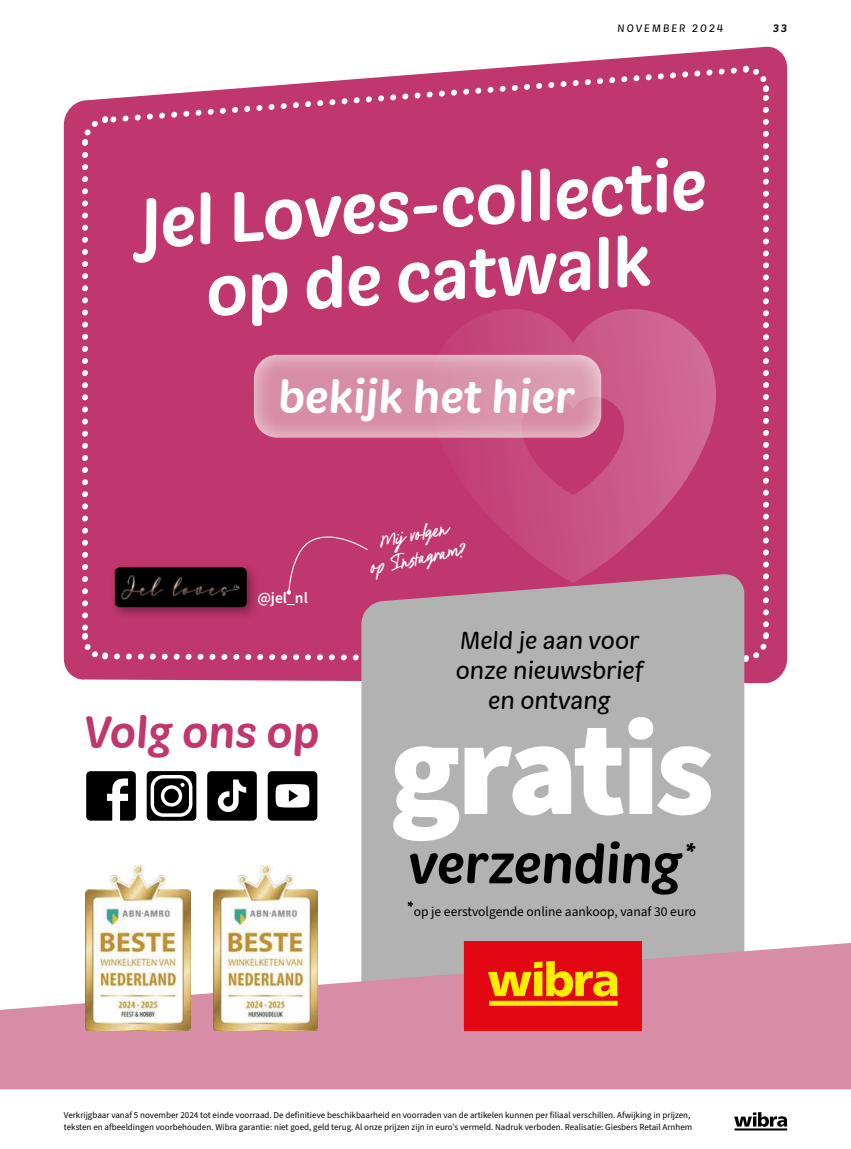
<style>
.page{position:relative;width:851px;height:1149px;background:#fff}
.page>*{position:absolute;margin:0;border:0;box-sizing:border-box;transform-origin:0 0}
.t1{font:900 132px "Source Sans Pro";letter-spacing:-.035em;color:#fff}
.t2{font:500 70.35px/72.2px "Market";color:#fff;text-align:center}
.t3{font:500 54.3px "Market";letter-spacing:-.015em;color:#000}
.t4{font:500 45.15px "Market";color:#fff}
.t5{font:500 44.1px "Market";color:#c0376d}
.t6{font:24px/30px "Market";color:#000;text-align:center}
.t7{font:24px/24px "Des Montilles";color:#fff;text-align:center}
.t8{font:600 15.6px "Source Sans Pro";color:#fff}
.t9{font:13.5px "Source Sans Pro";color:#000}
.t10{font:10.5px "Market";letter-spacing:.2em;color:#000}
.t11{font:500 10.5px "Market";color:#000}
.t12{font:9px/12px "Source Sans Pro";color:#000}
</style>
<div class="page">
<hr style="left:734px;top:1127px;width:53px;height:3px;background:#000">
<svg style="left:734px;top:1112px;width:53px;height:14px"></svg>
<div style="left:64px;top:46px;width:723px;height:637px;background:#c0376d"></div>
<svg style="left:110px;top:600px;width:636px;height:114px"></svg>
<svg style="left:105px;top:64px;width:634px;height:62px"></svg>
<svg style="left:745px;top:633px;width:27px;height:31px"></svg>
<svg style="left:743px;top:61px;width:28px;height:563px;background:#c54779"></svg>
<svg style="left:78px;top:115px;width:28px;height:31px"></svg>
<svg style="left:79px;top:155px;width:28px;height:510px;background:#c54779"></svg>
<div style="left:361px;top:573px;width:383px;height:369px;background:#b2b2b2"></div>
<svg style="left:242px;top:353px;width:160px;height:87px;background:#d688a3"></svg>
<svg style="left:402px;top:281px;width:317px;height:314px;background:#c75682"></svg>
<svg style="left:0;top:942px;width:850px;height:146px;background:#d89aad"></svg>
<img style="left:213px;top:865px;width:105px;height:165px">
<img style="left:86px;top:865px;width:104px;height:165px">
<svg style="left:686px;top:842px;width:9px;height:9px"></svg>
<svg style="left:407px;top:901px;width:6px;height:5px"></svg>
<div style="left:464px;top:940px;width:177px;height:89px;background:#e30613"></div>
<div style="left:489px;top:1000px;width:128px;height:5px;background:#fe0"></div>
<svg style="left:488px;top:960px;width:129px;height:36px"></svg>
<div style="left:110px;top:562px;width:150px;height:58px;background:#000;opacity:.35"></div>
<img style="left:115px;top:567px;width:132px;height:40px">
<div style="left:286px;top:526px;width:82px;height:68px;background:#c0376d"></div>
<svg style="left:86px;top:771px;width:50px;height:49px"></svg>
<svg style="left:207px;top:771px;width:50px;height:49px;background:#2b2b2b"></svg>
<svg style="left:268px;top:771px;width:49px;height:49px"></svg>
<svg style="left:147px;top:770px;width:49px;height:50px"></svg>
<svg style="left:151px;top:774px;width:41px;height:42px"></svg>
<p class="t10" style="left:617px;top:22px;width:107px">NOVEMBER 2024</p>
<p class="t11" style="left:773px;top:24px;width:15px">33</p>
<h2 class="t2" style="left:137px;top:192px;width:569px;rotate:-4deg">Jel Loves-collectie op de catwalk</h2>
<h3 class="t4" style="left:278px;top:378px;width:298px">bekijk het hier</h3>
<h3 class="t8" style="left:257px;top:591px;width:52px">@jel_nl</h3>
<h3 class="t5" style="left:84px;top:712px;width:237px">Volg ons op</h3>
<h3 class="t7" style="left:364px;top:532px;width:99px;rotate:-11deg">Mij volgen<br>op Instagram?</h3>
<h3 class="t6" style="left:456px;top:626px;width:189px">Meld je aan voor onze nieuwsbrief en ontvang</h3>
<h1 class="t1" style="left:389px;top:716px;width:326px">gratis</h1>
<h3 class="t3" style="left:407px;top:840px;width:276px">verzending</h3>
<h3 class="t9" style="left:413px;top:905px;width:284px">op je eerstvolgende online aankoop, vanaf 30 euro</h3>
<p class="t12" style="left:64px;top:1109px;width:630px">Verkrijgbaar vanaf 5 november 2024 tot einde voorraad. De definitieve beschikbaarheid en voorraden van de artikelen kunnen per filiaal verschillen. Afwijking in prijzen, teksten en afbeeldingen voorbehouden. Wibra garantie: niet goed, geld terug. Al onze prijzen zijn in euro’s vermeld. Nadruk verboden. Realisatie: Giesbers Retail Arnhem</p>
</div>
